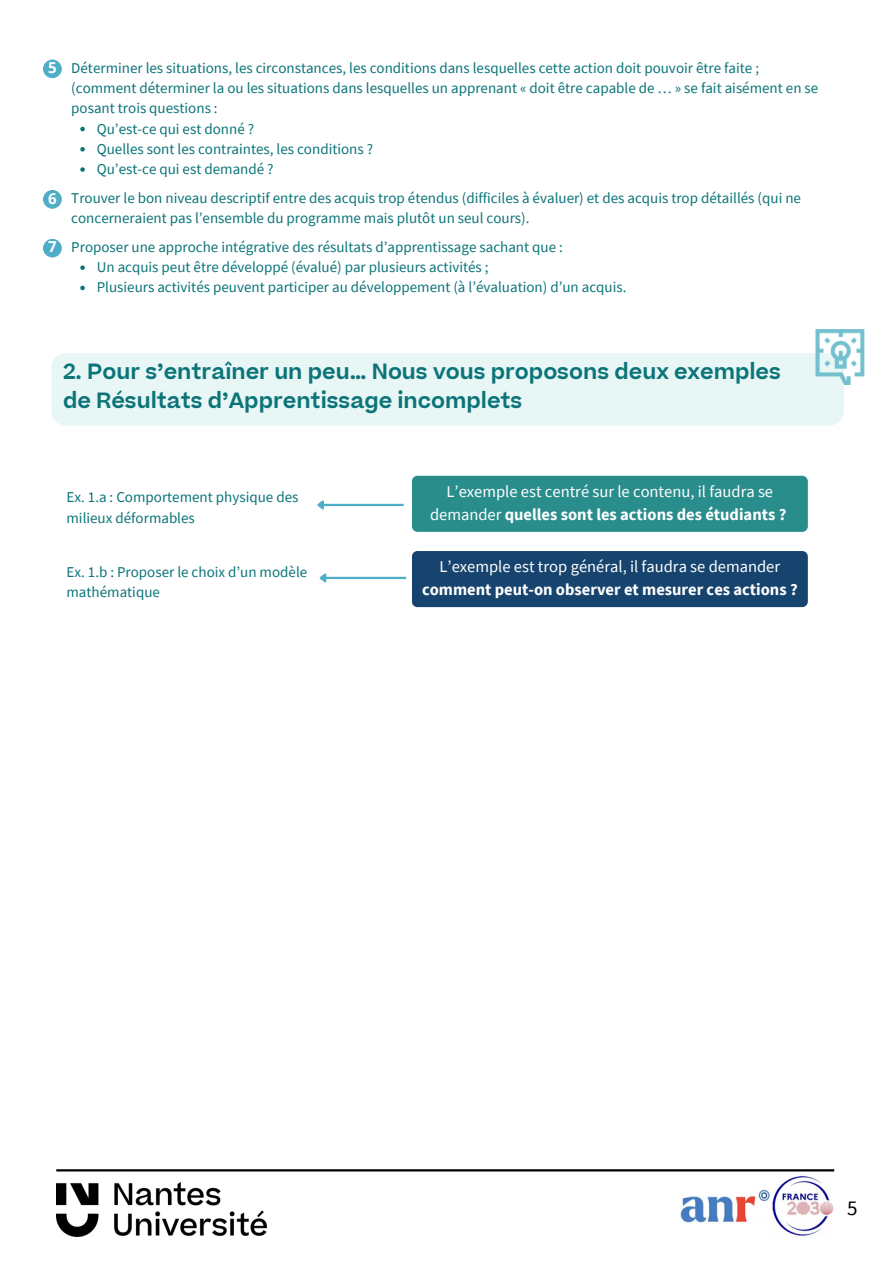
<style>
.page{position:relative;width:894px;height:1264px;background:#fff}
.page>*{position:absolute;margin:0;border:0;box-sizing:border-box;transform-origin:0 0}
.t1{font:600 21px/29.2px "Beatrice";color:#0b7479}
.t2{font:21px "Source Sans Pro";color:#000}
.t3{font:16.5px/22.5px "Source Sans Pro";color:#fff;text-align:center}
.t4{font:700 16.5px "Source Sans Pro";color:#fff}
.t5{font:15px/20.2px "Source Sans Pro";color:#0b7479}
.t6{font:700 15px "Open Sans";color:#fff}
.s1{font-weight:700}
</style>
<div class="page">
<img style="left:56px;top:1182px;width:211px;height:54px">
<hr style="left:56px;top:1169px;width:778px;height:2px;background:#000">
<img style="left:43px;top:60px;width:19px;height:18px;border-radius:50%">
<img style="left:43px;top:190px;width:19px;height:19px;border-radius:50%">
<img style="left:43px;top:239px;width:19px;height:18px;border-radius:50%">
<svg style="left:80px;top:127px;width:5px;height:4px"></svg>
<svg style="left:80px;top:147px;width:5px;height:4px"></svg>
<svg style="left:80px;top:167px;width:5px;height:5px"></svg>
<svg style="left:80px;top:265px;width:5px;height:5px"></svg>
<svg style="left:80px;top:286px;width:5px;height:4px"></svg>
<div style="left:51px;top:353px;width:792px;height:72px;background:#e8f6f6"></div>
<div style="left:412px;top:476px;width:395px;height:56px;background:#298d8c"></div>
<div style="left:412px;top:551px;width:395px;height:56px;background:#17446e"></div>
<hr style="left:326px;top:577px;width:80px;height:2px;background:#4eadc7">
<svg style="left:319px;top:573px;width:9px;height:10px"></svg>
<hr style="left:323px;top:504px;width:80px;height:2px;background:#4eadc7">
<svg style="left:317px;top:500px;width:9px;height:10px"></svg>
<img style="left:811px;top:330px;width:54px;height:55px">
<img style="left:680px;top:1189px;width:90px;height:34px">
<img style="left:772px;top:1175px;width:62px;height:61px">
<p class="t6" style="left:48px;top:57px;width:10px">5</p>
<p class="t6" style="left:48px;top:187px;width:10px">6</p>
<p class="t6" style="left:48px;top:236px;width:10px">7</p>
<p class="t5" style="left:71px;top:57px;width:689px">Déterminer les situations, les circonstances, les conditions dans lesquelles cette action doit pouvoir être faite ;</p>
<p class="t5" style="left:71px;top:77px;width:748px">(comment déterminer la ou les situations dans lesquelles un apprenant « doit être capable de … » se fait aisément en se</p>
<p class="t5" style="left:71px;top:98px;width:148px">posant trois questions :</p>
<p class="t5" style="left:97px;top:118px;width:159px">Qu’est-ce qui est donné ?</p>
<p class="t5" style="left:97px;top:138px;width:278px">Quelles sont les contraintes, les conditions ?</p>
<p class="t5" style="left:97px;top:159px;width:178px">Qu’est-ce qui est demandé ?</p>
<p class="t5" style="left:71px;top:188px;width:731px">Trouver le bon niveau descriptif entre des acquis trop étendus (difficiles à évaluer) et des acquis trop détaillés (qui ne concerneraient pas l’ensemble du programme mais plutôt un seul cours).</p>
<p class="t5" style="left:97px;top:236px;width:531px;text-indent:-25px">Proposer une approche intégrative des résultats d’apprentissage sachant que :<br>Un acquis peut être développé (évalué) par plusieurs activités ;<br>Plusieurs activités peuvent participer au développement (à l’évaluation) d’un acquis.</p>
<h1 class="t1" style="left:63px;top:359px;width:719px">2. Pour s’entraîner un peu… Nous vous proposons deux exemples de Résultats d’Apprentissage incomplets</h1>
<p class="t5" style="left:66px;top:487px;width:233px">Ex. 1.a : Comportement physique des milieux déformables</p>
<p class="t3" style="left:430px;top:480px;width:358px">L’exemple est centré sur le contenu, il faudra se demander <span class="s1">quelles sont les actions des étudiants ?</span></p>
<p class="t5" style="left:66px;top:561px;width:242px">Ex. 1.b : Proposer le choix d’un modèle mathématique</p>
<p class="t3" style="left:439px;top:555px;width:342px">L’exemple est trop général, il faudra se demander</p>
<p class="t4" style="left:422px;top:578px;width:377px">comment peut-on observer et mesurer ces actions ?</p>
<h1 class="t2" style="left:846px;top:1194px;width:12px">5</h1>
</div>
